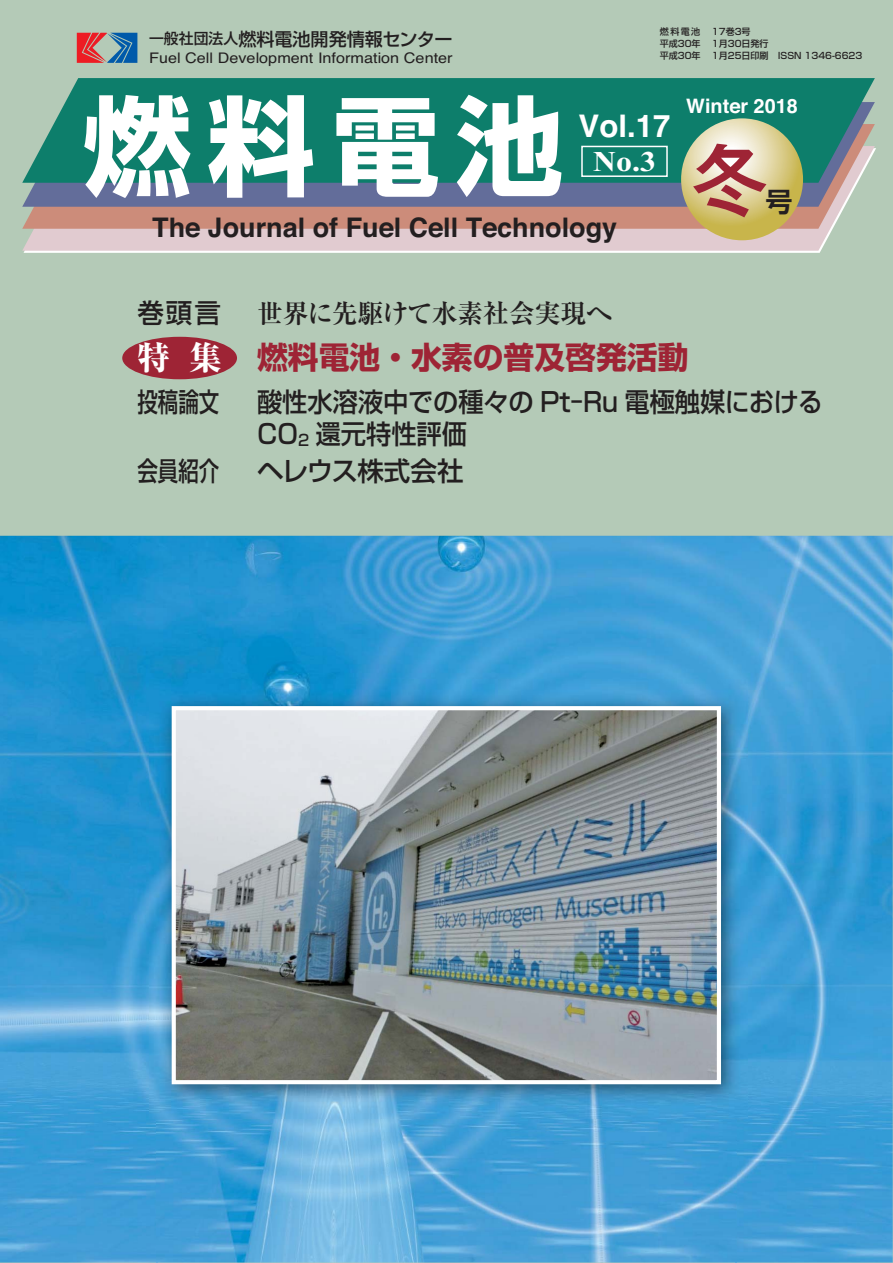
<style>
.page{position:relative;width:893px;height:1263px;background:#b4cab7}
.page>*{position:absolute;margin:0;border:0;box-sizing:border-box;transform-origin:0 0}
.t1{font:108px "Shin Go Pro Bold 90 msp RKSJ H";color:#fff}
.t2{font:79.65px "Mi Go MB1 Std De Bold 90 msp RKSJ H";color:#9e2435}
.t3{font:33px "Ryumin Pro Heavy 90 msp RKSJ H";color:#fff}
.t4{font:700 31.2px "Helvetica";color:#fff}
.t5{font:30.75px "Shin Go Pro Bold 90 msp RKSJ H";color:#9e2435}
.t6{font:700 28.65px "Times New Roman";color:#fff;scale:1.11 1}
.t7{font:27.15px "Shin Go Pro De Bold 90 msp RKSJ H";color:#231f20}
.t8{font:700 27px "Helvetica";color:#231f20}
.t9{font:26.55px/32px "Shin Go Pro Medium 90 msp RKSJ H";color:#231f20;scale:.95 1}
.t10{font:26.55px "Shin Go Pro Medium 90 msp RKSJ H";color:#231f20;scale:.77 1}
.t11{font:26.55px "Shin Go Pro Medium 90 msp RKSJ H";letter-spacing:-.03em;color:#231f20}
.t12{font:26.55px "Shin Go Pro Medium 90 msp RKSJ H";color:#231f20}
.t13{font:26.1px "Ryumin Pro Bold 90 msp RKSJ H";color:#231f20}
.t14{font:700 19.8px "Helvetica";color:#fff}
.t15{font:18px "Shin Go Pro Medium 90 msp RKSJ H";color:#231f20}
.t16{font:14.7px "Helvetica";color:#231f20;scale:1.11 1}
.t17{font:9px/11.9px "Shin Go Pro Medium 90 msp RKSJ H";color:#231f20}
.s1{font-size:14.85px}
</style>
<div class="page">
<img style="left:0;top:536px;width:893px;height:155px">
<img style="left:0;top:691px;width:157px;height:572px">
<img style="left:736px;top:691px;width:157px;height:572px">
<img style="left:157px;top:1118px;width:579px;height:145px">
<svg style="left:24px;top:148px;width:852px;height:105px;background:#f0f4f1"></svg>
<svg style="left:22px;top:229px;width:853px;height:22px;background:#decbce"></svg>
<svg style="left:22px;top:207px;width:853px;height:22px;background:#cb9180"></svg>
<svg style="left:22px;top:183px;width:853px;height:24px;background:#6b739b"></svg>
<svg style="left:22px;top:78px;width:853px;height:105px;background:#198170"></svg>
<svg style="left:681px;top:118px;width:122px;height:122px;background:#ded39a"></svg>
<svg style="left:77px;top:33px;width:60px;height:30px"></svg>
<div style="left:581px;top:146px;width:87px;height:31px;border:2px solid #fff"></div>
<img style="left:150px;top:679px;width:598px;height:439px">
<img style="left:177px;top:711px;width:539px;height:368px">
<div style="left:172px;top:706px;width:549px;height:378px;border:4px solid #fff"></div>
<div style="left:122px;top:337px;width:115px;height:42px;background:#9e2435;border-radius:50%"></div>
<h3 class="t15" style="left:149px;top:32px;width:305px"><span class="s1">一般社団法人</span>燃料電池開発情報センター</h3>
<h3 class="t16" style="left:149px;top:52px;width:275px">Fuel Cell Development Information Center</h3>
<p class="t17" style="left:660px;top:27px;width:204px;text-indent:52px">17巻3号<br>平成30年 1月30日発行<br>平成30年 1月25日印刷　ISSN 1346-6623</p>
<p class="t17" style="left:660px;top:27px;width:42px">燃料電池</p>
<h1 class="t1" style="left:83px;top:106px;width:482px">燃料電池</h1>
<h3 class="t4" style="left:579px;top:115px;width:93px">Vol.17</h3>
<h3 class="t6" style="left:593px;top:144px;width:58px">No.3</h3>
<h3 class="t8" style="left:152px;top:218px;width:466px">The Journal of Fuel Cell Technology</h3>
<h3 class="t14" style="left:686px;top:98px;width:113px">Winter 2018</h3>
<h2 class="t2" style="left:690px;top:150px;width:81px">冬</h2>
<h3 class="t7" style="left:765px;top:192px;width:29px">号</h3>
<h3 class="t12" style="left:137px;top:303px;width:85px">巻頭言</h3>
<h3 class="t3" style="left:137px;top:346px;width:86px">特 集</h3>
<h3 class="t10" style="left:137px;top:392px;width:108px">投稿論文</h3>
<h3 class="t10" style="left:137px;top:461px;width:108px">会員紹介</h3>
<h3 class="t13" style="left:257px;top:303px;width:357px">世界に先駆けて水素社会実現へ</h3>
<h3 class="t5" style="left:257px;top:346px;width:433px">燃料電池・水素の普及啓発活動</h3>
<h3 class="t9" style="left:257px;top:390px;width:597px">酸性水溶液中での種々の Pt-Ru 電極触媒における<br>CO<sub>2</sub> 還元特性評価</h3>
<h3 class="t11" style="left:257px;top:461px;width:208px">ヘレウス株式会社</h3>
</div>
